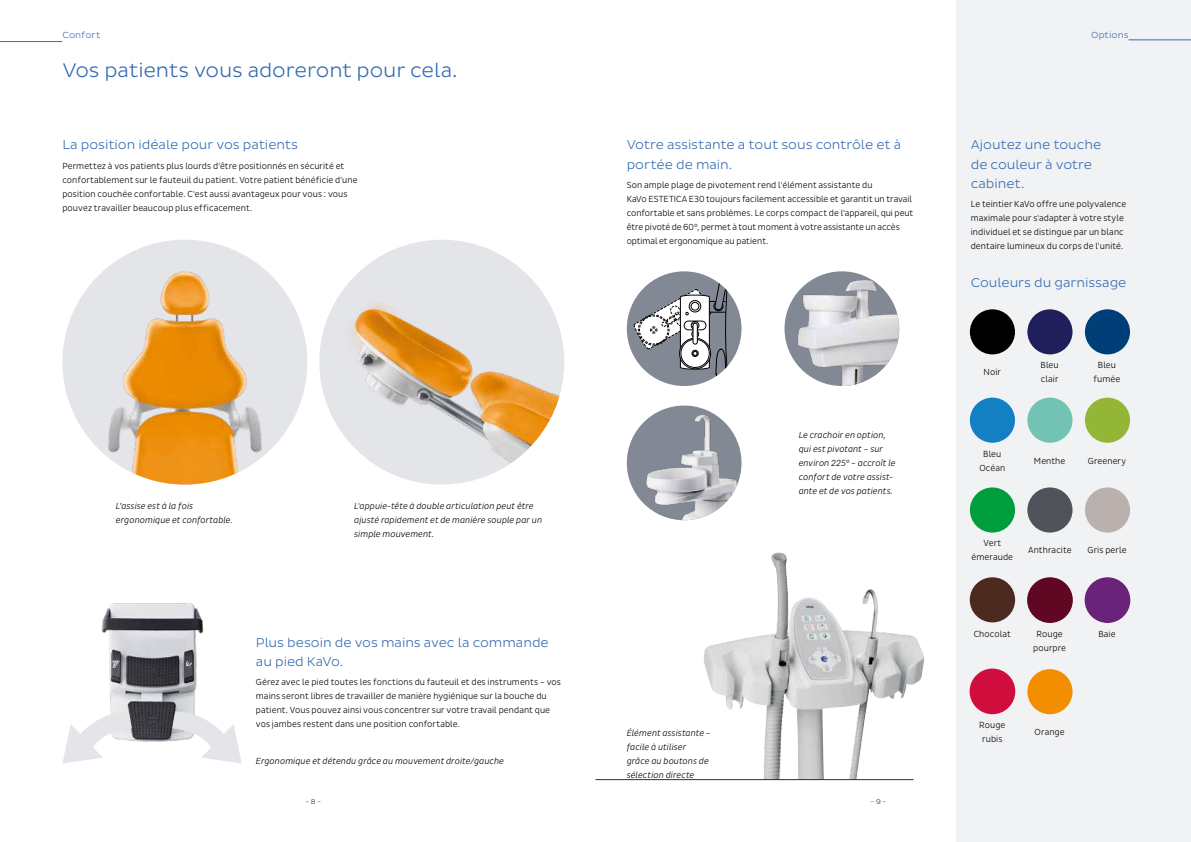
<style>
.page{position:relative;width:1191px;height:842px;background:#fff}
.page>*{position:absolute;margin:0;border:0;box-sizing:border-box;transform-origin:0 0}
.t1{font:300 20px "Pluto Sans";letter-spacing:-.005em;color:#346bb3}
.t2{font:300 13px/19px "Pluto Sans";letter-spacing:-.005em;color:#346bb3}
.t3{font:300 9px/14px "Pluto Sans Cond";letter-spacing:.01em;color:#000}
.t4{font:italic 300 9px/14px "Pluto Sans Cond";letter-spacing:.01em;color:#000}
.t5{font:300 9px "Pluto Sans";letter-spacing:.01em;color:#346bb3}
.t6{font:300 7px "Pluto Sans";color:#25303b}
</style>
<div class="page">
<div style="left:956px;top:0;width:235px;height:842px;background:#f1f2f4"></div>
<img style="left:704px;top:553px;width:220px;height:227px">
<hr style="left:0;top:41px;width:62px;height:1px;background:#346bb3">
<hr style="left:1128px;top:40px;width:63px;height:1px;background:#346bb3">
<div style="left:1085px;top:487px;width:45px;height:46px;background:#bab1ae;border-radius:50%"></div>
<div style="left:1085px;top:309px;width:45px;height:45px;background:#003e78;border-radius:50%"></div>
<div style="left:1084px;top:577px;width:46px;height:46px;background:#6a237b;border-radius:50%"></div>
<div style="left:1085px;top:398px;width:45px;height:45px;background:#93b637;border-radius:50%"></div>
<div style="left:970px;top:309px;width:45px;height:45px;background:#000;border-radius:50%"></div>
<div style="left:969px;top:577px;width:46px;height:45px;background:#4d2a1f;border-radius:50%"></div>
<div style="left:970px;top:398px;width:45px;height:45px;background:#1380c4;border-radius:50%"></div>
<div style="left:970px;top:487px;width:45px;height:46px;background:#009d3d;border-radius:50%"></div>
<div style="left:969px;top:668px;width:46px;height:46px;background:#cf0e3e;border-radius:50%"></div>
<img style="left:319px;top:240px;width:245px;height:245px;border-radius:122px">
<div style="left:627px;top:271px;width:114px;height:115px;background:#838994;border-radius:50%"></div>
<svg style="left:633px;top:271px;width:101px;height:113px"></svg>
<div style="left:693px;top:323px;width:4px;height:21px;border:1px solid #000;border-radius:2px"></div>
<div style="left:784px;top:271px;width:115px;height:115px;background:#838994;border-radius:50%"></div>
<img style="left:797px;top:271px;width:102px;height:115px">
<img style="left:627px;top:406px;width:114px;height:114px">
<div style="left:1027px;top:487px;width:45px;height:46px;background:#50535a;border-radius:50%"></div>
<div style="left:1027px;top:309px;width:45px;height:45px;background:#201e5b;border-radius:50%"></div>
<div style="left:1027px;top:398px;width:45px;height:45px;background:#73c3b4;border-radius:50%"></div>
<div style="left:1027px;top:577px;width:45px;height:46px;background:#600724;border-radius:50%"></div>
<div style="left:1027px;top:669px;width:45px;height:45px;background:#f28e00;border-radius:50%"></div>
<hr style="left:595px;top:779px;width:318px;height:1px;background:#25303b">
<img style="left:101px;top:603px;width:103px;height:139px">
<svg style="left:62px;top:711px;width:70px;height:53px"></svg>
<svg style="left:172px;top:711px;width:70px;height:53px"></svg>
<div style="left:62px;top:240px;width:245px;height:245px;background:#e4e5e9;border-radius:50%"></div>
<img style="left:72px;top:261px;width:235px;height:224px">
<p class="t5" style="left:62px;top:30px;width:40px">Confort</p>
<p class="t5" style="left:1091px;top:30px;width:39px">Options</p>
<h1 class="t1" style="left:63px;top:59px;width:397px">Vos patients vous adoreront pour cela.</h1>
<h2 class="t2" style="left:62px;top:136px;width:237px">La position idéale pour vos patients</h2>
<p class="t3" style="left:62px;top:159px;width:297px">Permettez à vos patients plus lourds d'être positionnés en sécurité et confortablement sur le fauteuil du patient. Votre patient bénéficie d'une position couchée confortable. C'est aussi avantageux pour vous : vous pouvez travailler beaucoup plus efficacement.</p>
<h2 class="t2" style="left:626px;top:136px;width:276px">Votre assistante a tout sous contrôle et à portée de main.</h2>
<p class="t3" style="left:626px;top:178px;width:288px">Son ample plage de pivotement rend l'élément assistante du<br>KaVo ESTETICA E30 toujours facilement accessible et garantit un travail confortable et sans problèmes. Le corps compact de l'appareil, qui peut être pivoté de 60°, permet à tout moment à votre assistante un accès optimal et ergonomique au patient.</p>
<p class="t4" style="left:116px;top:499px;width:118px">L’assise est à la fois ergonomique et confortable.</p>
<p class="t4" style="left:354px;top:499px;width:189px">L'appuie-tête à double articulation peut être ajusté rapidement et de manière souple par un simple mouvement.</p>
<h2 class="t2" style="left:256px;top:633px;width:294px">Plus besoin de vos mains avec la commande au pied KaVo.</h2>
<p class="t3" style="left:256px;top:675px;width:306px">Gérez avec le pied toutes les fonctions du fauteuil et des instruments – vos mains seront libres de travailler de manière hygiénique sur la bouche du patient. Vous pouvez ainsi vous concentrer sur votre travail pendant que vos jambes restent dans une position confortable.</p>
<p class="t4" style="left:256px;top:754px;width:249px">Ergonomique et détendu grâce au mouvement droite/gauche</p>
<p class="t4" style="left:626px;top:726px;width:86px">Élément assistante – facile à utiliser grâce au boutons de sélection directe</p>
<p class="t4" style="left:798px;top:428px;width:98px">Le crachoir en option, qui est pivotant – sur environ 225° – accroît le confort de votre assist&shy;ante et de vos patients.</p>
<p class="t6" style="left:305px;top:798px;width:17px">- 8 -</p>
<p class="t6" style="left:870px;top:798px;width:17px">- 9 -</p>
<h2 class="t2" style="left:970px;top:136px;width:132px">Ajoutez une touche de couleur à votre cabinet.</h2>
<p class="t3" style="left:970px;top:197px;width:157px">Le teintier KaVo offre une polyvalence maximale pour s'adapter à votre style individuel et se distingue par un blanc dentaire lumineux du corps de l'unité.</p>
<h2 class="t2" style="left:970px;top:273px;width:157px">Couleurs du garnissage</h2>
<p class="t3" style="left:983px;top:365px;width:19px">Noir</p>
<p class="t3" style="left:979px;top:447px;width:27px;text-align:center">Bleu<br>Océan</p>
<p class="t3" style="left:1040px;top:358px;width:20px">Bleu clair</p>
<p class="t3" style="left:1093px;top:358px;width:28px;text-align:center">Bleu fumée</p>
<p class="t3" style="left:1034px;top:454px;width:33px">Menthe</p>
<p class="t3" style="left:1087px;top:454px;width:40px">Greenery</p>
<p class="t3" style="left:971px;top:536px;width:43px;text-align:center">Vert émeraude</p>
<p class="t3" style="left:1028px;top:543px;width:45px">Anthracite</p>
<p class="t3" style="left:1087px;top:543px;width:40px">Gris perle</p>
<p class="t3" style="left:973px;top:627px;width:39px">Chocolat</p>
<p class="t3" style="left:1033px;top:627px;width:34px;text-align:center">Rouge pourpre</p>
<p class="t3" style="left:979px;top:718px;width:28px;text-align:center">Rouge rubis</p>
<p class="t3" style="left:1034px;top:725px;width:32px">Orange</p>
<p class="t3" style="left:1098px;top:627px;width:19px">Baie</p>
</div>
